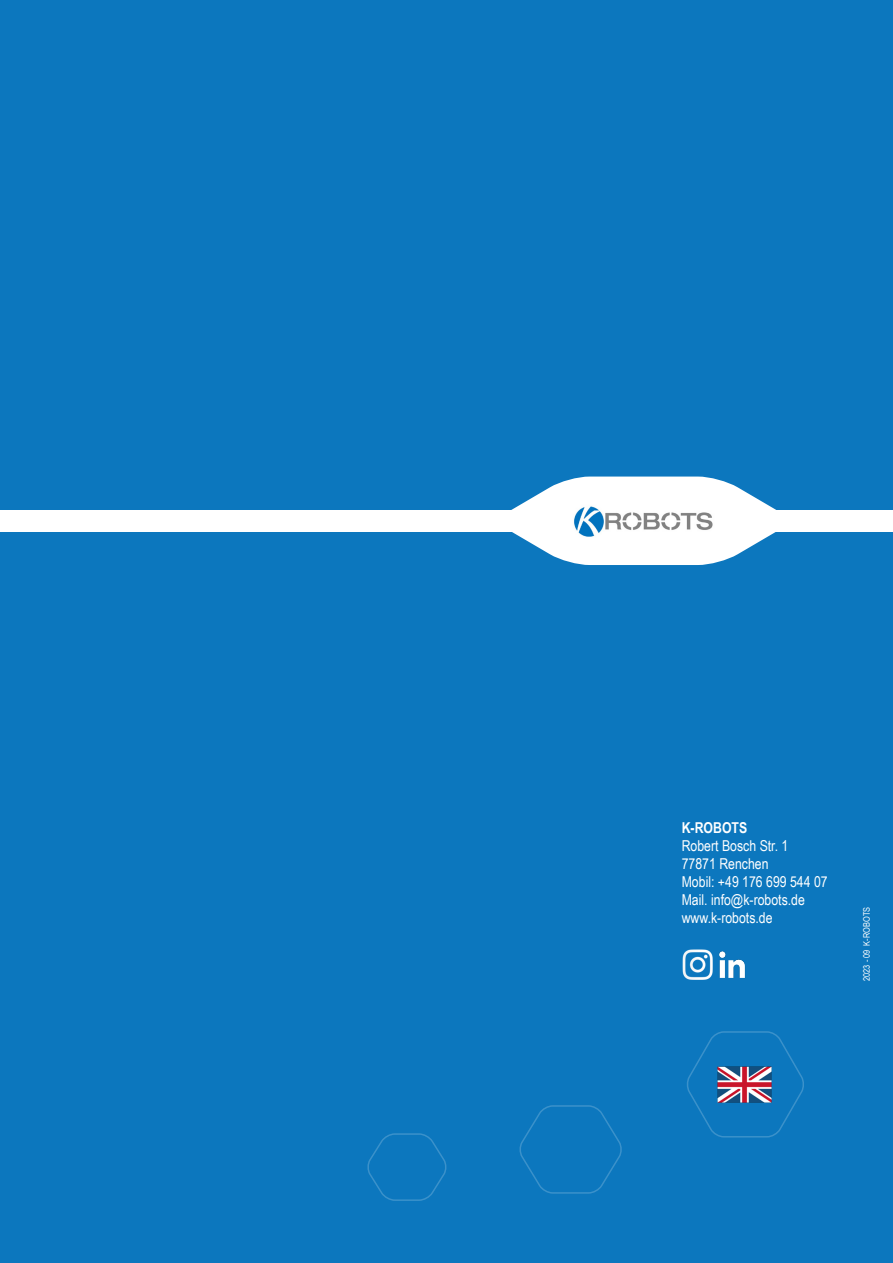
<style>
.page{position:relative;width:893px;height:1263px;background:#0c77be}
.page>*{position:absolute;margin:0;border:0;box-sizing:border-box;transform-origin:0 0}
.t1{font:15px "Arial Narrow";color:#fff}
.t2{font:700 15px "Arial Narrow";color:#fff}
.t3{font:9px "Arial Narrow";color:#fff}
</style>
<div class="page">
<svg style="left:501px;top:476px;width:285px;height:89px"></svg>
<svg style="left:687px;top:1031px;width:117px;height:107px"></svg>
<svg style="left:367px;top:1133px;width:80px;height:68px"></svg>
<svg style="left:519px;top:1105px;width:103px;height:89px"></svg>
<div style="left:0;top:510px;width:893px;height:21px;background:#fff"></div>
<img style="left:719px;top:951px;width:26px;height:27px">
<img style="left:571px;top:502px;width:146px;height:37px">
<img style="left:682px;top:949px;width:31px;height:31px">
<img style="left:716px;top:1056px;width:56px;height:56px">
<p class="t2" style="left:682px;top:816px;width:67px">K-ROBOTS</p>
<p class="t1" style="left:682px;top:834px;width:108px">Robert Bosch Str. 1</p>
<p class="t1" style="left:682px;top:852px;width:88px">77871 Renchen</p>
<p class="t1" style="left:682px;top:870px;width:148px">Mobil: +49 176 699 544 07</p>
<p class="t1" style="left:682px;top:888px;width:125px">Mail. info@k-robots.de</p>
<p class="t1" style="left:682px;top:906px;width:92px">www.k-robots.de</p>
<p class="t3" style="left:860px;top:981px;width:75px;rotate:-90deg">2023 - 09 K-ROBOTS</p>
</div>
